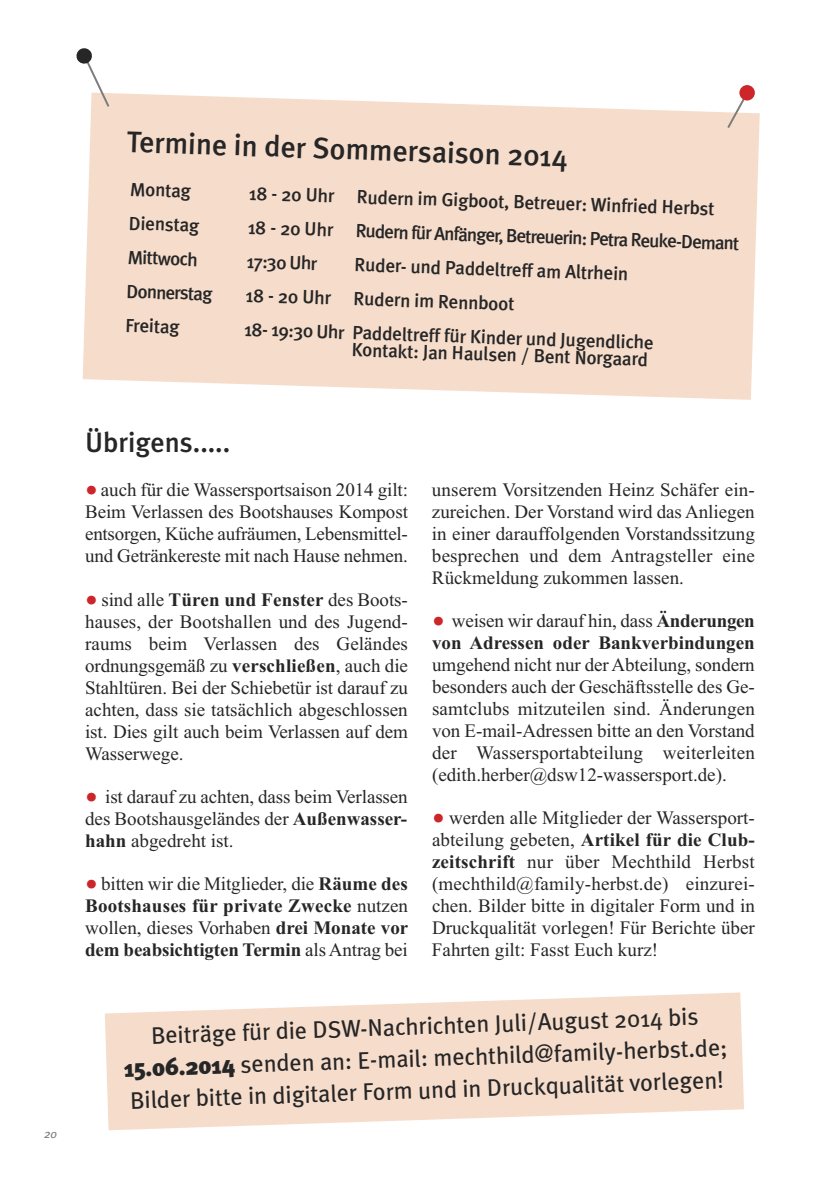
<style>
.page{position:relative;width:840px;height:1191px;background:#fff}
.page>*{position:absolute;margin:0;border:0;box-sizing:border-box;transform-origin:0 0}
.t1{font:500 29.8px "Meta Plus";color:#272627}
.t2{font:500 28px "Meta Plus";color:#272627}
.t3{font:24px/32px "Meta Plus";color:#272627;text-align:center}
.t4{font:19px/22px "Times New Roman";color:#272627;text-align:justify}
.t5{font:500 19px/17px "Meta Plus";color:#272627;text-align:right}
.t6{font:700 19px/22px "Times New Roman";color:#272627;text-align:justify}
.t7{font:italic 12px "Meta Plus";color:#7d7d7d}
.s1{font-size:36px;color:#cc262b}
.s2{font-weight:700}
.s3{font-weight:400;font-size:36px;color:#cc262b}
.s4{font-weight:400}
.s5{font-weight:900}
</style>
<div class="page">
<svg style="left:83px;top:93px;width:676px;height:307px;background:#f6dfce"></svg>
<svg style="left:725px;top:95px;width:21px;height:35px"></svg>
<div style="left:739px;top:85px;width:15px;height:15px;background:#cc262b;border-radius:50%"></div>
<svg style="left:76px;top:48px;width:35px;height:61px"></svg>
<svg style="left:105px;top:992px;width:638px;height:138px;fill:#f6ddcb"></svg>
<p class="t7" style="left:44px;top:1126px;width:14px">20</p>
<h1 class="t1" style="left:127px;top:124px;width:442px;rotate:2deg">Termine in der Sommersaison 2014</h1>
<p class="t5" style="left:130px;top:180px;width:63px;rotate:2deg">Montag</p>
<p class="t5" style="left:249px;top:184px;width:467px;rotate:2deg">18 - 20 Uhr Rudern im Gigboot, Betreuer: Winfried Herbst</p>
<p class="t5" style="left:129px;top:214px;width:72px;rotate:2deg">Dienstag</p>
<p class="t5" style="left:248px;top:218px;width:493px;rotate:2deg">18 - 20 Uhr Rudern für Anfänger, Betreuerin: Petra Reuke-Demant</p>
<p class="t5" style="left:128px;top:248px;width:72px;rotate:2deg">Mittwoch</p>
<p class="t5" style="left:247px;top:252px;width:72px;rotate:2deg">17:30 Uhr</p>
<p class="t5" style="left:354px;top:256px;width:275px;rotate:2deg">Ruder- und Paddeltreff am Altrhein</p>
<p class="t5" style="left:127px;top:282px;width:87px;rotate:2deg">Donnerstag</p>
<p class="t5" style="left:246px;top:286px;width:270px;rotate:2deg">18 - 20 Uhr Rudern im Rennboot</p>
<p class="t5" style="left:126px;top:316px;width:56px;rotate:2deg">Freitag</p>
<p class="t5" style="left:245px;top:320px;width:410px;rotate:2deg">18- 19:30 Uhr Paddeltreff für Kinder und Jugendliche<br>Kontakt: Jan Haulsen / Bent Norgaard</p>
<h2 class="t2" style="left:85px;top:426px;width:146px">Übrigens.....</h2>
<p class="t4" style="left:85px;top:478px;width:324px"><span class="s1">•</span> auch für die Wassersportsaison 2014 gilt:<br>Beim Verlassen des Bootshauses Kompost entsorgen, Küche aufräumen, Lebensmittel&shy;und Getränkereste mit nach Hause nehmen.</p>
<p class="t4" style="left:85px;top:588px;width:324px"><span class="s1">•</span> sind alle <span class="s2">Türen und Fenster</span> des Boots&shy;hauses, der Bootshallen und des Jugend&shy;raums beim Verlassen des Geländes ordnungsgemäß zu <span class="s2">verschließen</span>, auch die Stahltüren. Bei der Schiebetür ist darauf zu achten, dass sie tatsächlich abgeschlossen ist. Dies gilt auch beim Verlassen auf dem Wasserwege.</p>
<p class="t4" style="left:85px;top:785px;width:324px"><span class="s1">•</span> ist darauf zu achten, dass beim Verlassen des Bootshausgeländes der <span class="s2">Außenwasser&shy;hahn</span> abgedreht ist.</p>
<p class="t6" style="left:85px;top:872px;width:324px"><span class="s3">•</span> <span class="s4">bitten wir die Mitglieder, die</span> Räume des Bootshauses für private Zwecke <span class="s4">nutzen wollen, dieses Vorhaben</span> drei Monate vor dem beabsichtigten Termin <span class="s4">als Antrag bei</span></p>
<p class="t4" style="left:432px;top:478px;width:324px">unserem Vorsitzenden Heinz Schäfer ein&shy;zureichen. Der Vorstand wird das Anliegen in einer darauffolgenden Vorstandssitzung besprechen und dem Antragsteller eine Rückmeldung zukommen lassen.</p>
<p class="t6" style="left:432px;top:609px;width:324px"><span class="s3">•</span> <span class="s4">weisen wir darauf hin, dass</span> Änderungen von Adressen oder Bankverbindungen</p>
<p class="t4" style="left:432px;top:653px;width:324px">umgehend nicht nur der Abteilung, sondern besonders auch der Geschäftsstelle des Ge&shy;samtclubs mitzuteilen sind. Änderungen von E-mail-Adressen bitte an den Vorstand der Wassersportabteilung weiterleiten (edith.herber@dsw12-wassersport.de).</p>
<p class="t4" style="left:432px;top:806px;width:324px"><span class="s1">•</span> werden alle Mitglieder der Wassersport&shy;abteilung gebeten, <span class="s2">Artikel für die Club&shy;zeitschrift</span> nur über Mechthild Herbst (mechthild@family-herbst.de) einzurei&shy;chen. Bilder bitte in digitaler Form und in Druckqualität vorlegen! Für Berichte über Fahrten gilt: Fasst Euch kurz!</p>
<p class="t3" style="left:122px;top:1020px;width:605px;rotate:-2deg">Beiträge für die DSW-Nachrichten Juli/August 2014 bis<br><span class="s5">15.06.2014</span> senden an: E-mail: mechthild@family-herbst.de;<br>Bilder bitte in digitaler Form und in Druckqualität vorlegen!</p>
</div>
